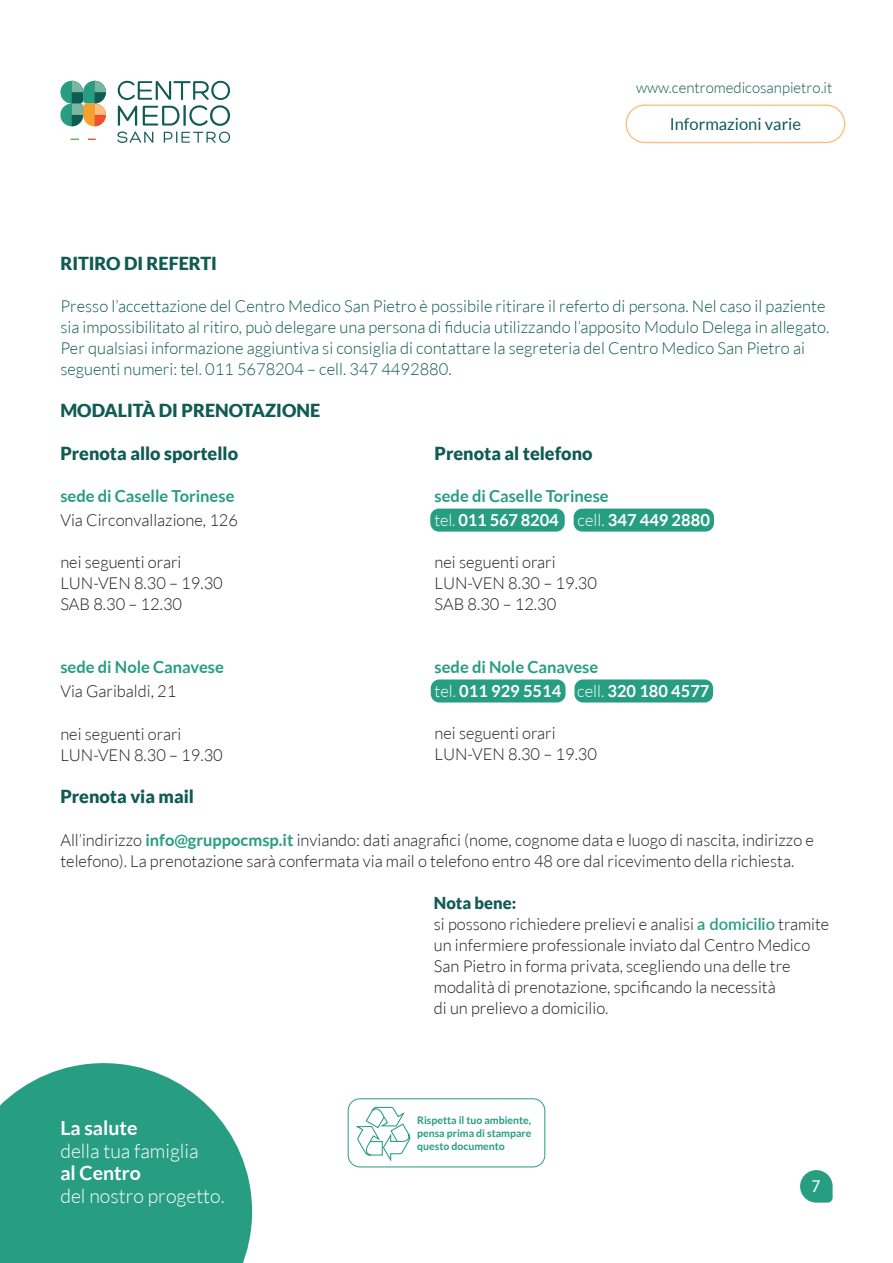
<style>
.page{position:relative;width:893px;height:1263px;background:#fff}
.page>*{position:absolute;margin:0;border:0;box-sizing:border-box;transform-origin:0 0}
.t1{font:300 19.5px "Lato";color:#fff}
.t2{font:700 19.5px "Lato";color:#fff}
.t3{font:900 18px "Lato";color:#105b53}
.t4{font:18px "Myriad Pro";color:#fff}
.testo{font:300 16.5px/21px "Lato";color:#231f20}
.t5{font:300 16.5px/21px "Lato";color:#105b53}
.testo-2{font:700 16.5px "Lato";color:#279d82}
.testo-3{font:700 16.5px "Lato";color:#fff}
.t6{font:16.5px "Lato";color:#105b53}
.testo-4{font:900 16.5px "Lato";color:#105b53}
.t7{font:300 15px "Lato";color:#105b53}
.t8{font:700 10.5px/12.6px "Lato";color:#279d82;text-align:justify}
.s1{font-weight:300}
.s2{font-weight:700;color:#279d82}
.s3{font-weight:600;color:#279d82}
</style>
<div class="page">
<svg style="left:0;top:1063px;width:252px;height:200px;background:#3fa890"></svg>
<svg style="left:60px;top:81px;width:46px;height:45px;background:#7ea385"></svg>
<svg style="left:117px;top:80px;width:113px;height:63px"></svg>
<svg style="left:71px;top:139px;width:25px;height:1px"></svg>
<svg style="left:800px;top:1170px;width:33px;height:32px"></svg>
<svg style="left:355px;top:1106px;width:56px;height:56px"></svg>
<div style="left:348px;top:1098px;width:197px;height:69px;border:1px solid #279d82;border-radius:12px"></div>
<div style="left:430px;top:509px;width:135px;height:23px;background:#279d82;border-radius:9px"></div>
<div style="left:431px;top:679px;width:135px;height:23px;background:#279d82;border-radius:9px"></div>
<div style="left:574px;top:509px;width:140px;height:23px;background:#279d82;border-radius:9px"></div>
<div style="left:574px;top:679px;width:139px;height:23px;background:#279d82;border-radius:9px"></div>
<div style="left:625px;top:105px;width:220px;height:38px;border:1px solid #fcbe7b;border-radius:19px"></div>
<p class="t7" style="left:636px;top:79px;width:198px">www.centromedicosanpietro.it</p>
<p class="t6" style="left:670px;top:115px;width:133px">Informazioni varie</p>
<p class="t3" style="left:60px;top:252px;width:158px">RITIRO DI REFERTI</p>
<p class="t5" style="left:60px;top:295px;width:771px">Presso l’accettazione del Centro Medico San Pietro è possibile ritirare il referto di persona. Nel caso il paziente sia impossibilitato al ritiro, può delegare una persona di fiducia utilizzando l’apposito Modulo Delega in allegato.</p>
<p class="t5" style="left:60px;top:337px;width:746px">Per qualsiasi informazione aggiuntiva si consiglia di contattare la segreteria del Centro Medico San Pietro ai seguenti numeri: tel. 011 5678204 – cell. 347 4492880.</p>
<p class="t3" style="left:60px;top:400px;width:261px">MODALITÀ DI PRENOTAZIONE</p>
<p class="t3" style="left:60px;top:443px;width:179px">Prenota allo sportello</p>
<p class="testo-2" style="left:60px;top:487px;width:176px">sede di Caselle Torinese</p>
<p class="testo" style="left:60px;top:510px;width:179px">Via Circonvallazione, 126</p>
<p class="testo" style="left:60px;top:552px;width:123px">nei seguenti orari</p>
<p class="testo" style="left:60px;top:573px;width:164px">LUN-VEN 8.30 – 19.30</p>
<p class="testo" style="left:60px;top:594px;width:123px">SAB 8.30 – 12.30</p>
<p class="t3" style="left:435px;top:443px;width:160px">Prenota al telefono</p>
<p class="testo-2" style="left:435px;top:486px;width:176px">sede di Caselle Torinese</p>
<p class="testo-3" style="left:435px;top:510px;width:277px"><span class="s1">tel.</span> 011 567 8204 <span class="s1">cell.</span> 347 449 2880</p>
<p class="testo" style="left:435px;top:552px;width:123px">nei seguenti orari</p>
<p class="testo" style="left:435px;top:573px;width:164px">LUN-VEN 8.30 – 19.30</p>
<p class="testo" style="left:435px;top:594px;width:123px">SAB 8.30 – 12.30</p>
<p class="testo-2" style="left:435px;top:657px;width:165px">sede di Nole Canavese</p>
<p class="testo-3" style="left:435px;top:681px;width:276px"><span class="s1">tel.</span> 011 929 5514 <span class="s1">cell.</span> 320 180 4577</p>
<p class="testo" style="left:435px;top:723px;width:123px">nei seguenti orari</p>
<p class="testo" style="left:435px;top:744px;width:164px">LUN-VEN 8.30 – 19.30</p>
<p class="testo-2" style="left:60px;top:658px;width:165px">sede di Nole Canavese</p>
<p class="testo" style="left:60px;top:681px;width:117px">Via Garibaldi, 21</p>
<p class="testo" style="left:60px;top:723px;width:123px">nei seguenti orari</p>
<p class="testo" style="left:60px;top:744px;width:164px">LUN-VEN 8.30 – 19.30</p>
<p class="t3" style="left:60px;top:786px;width:135px">Prenota via mail</p>
<p class="testo" style="left:60px;top:829px;width:755px">All’indirizzo <span class="s2">info@gruppocmsp.it</span> inviando: dati anagrafici (nome, cognome data e luogo di nascita, indirizzo e telefono). La prenotazione sarà confermata via mail o telefono entro 48 ore dal ricevimento della richiesta.</p>
<p class="testo-4" style="left:434px;top:893px;width:84px">Nota bene:</p>
<p class="testo" style="left:434px;top:913px;width:397px">si possono richiedere prelievi e analisi <span class="s3">a domicilio</span> tramite un infermiere professionale inviato dal Centro Medico<br>San Pietro in forma privata, scegliendo una delle tre</p>
<p class="testo" style="left:434px;top:976px;width:343px">modalità di prenotazione, spcificando la necessità</p>
<p class="testo" style="left:434px;top:997px;width:176px">di un prelievo a domicilio.</p>
<p class="t2" style="left:60px;top:1117px;width:79px">La salute</p>
<p class="t1" style="left:60px;top:1140px;width:140px">della tua famiglia</p>
<p class="t2" style="left:60px;top:1162px;width:82px">al Centro</p>
<p class="t1" style="left:60px;top:1185px;width:166px">del nostro progetto.</p>
<p class="t8" style="left:417px;top:1114px;width:116px">Rispetta il tuo ambiente, pensa prima di stampare questo documento</p>
<p class="t4" style="left:811px;top:1175px;width:11px">7</p>
</div>
